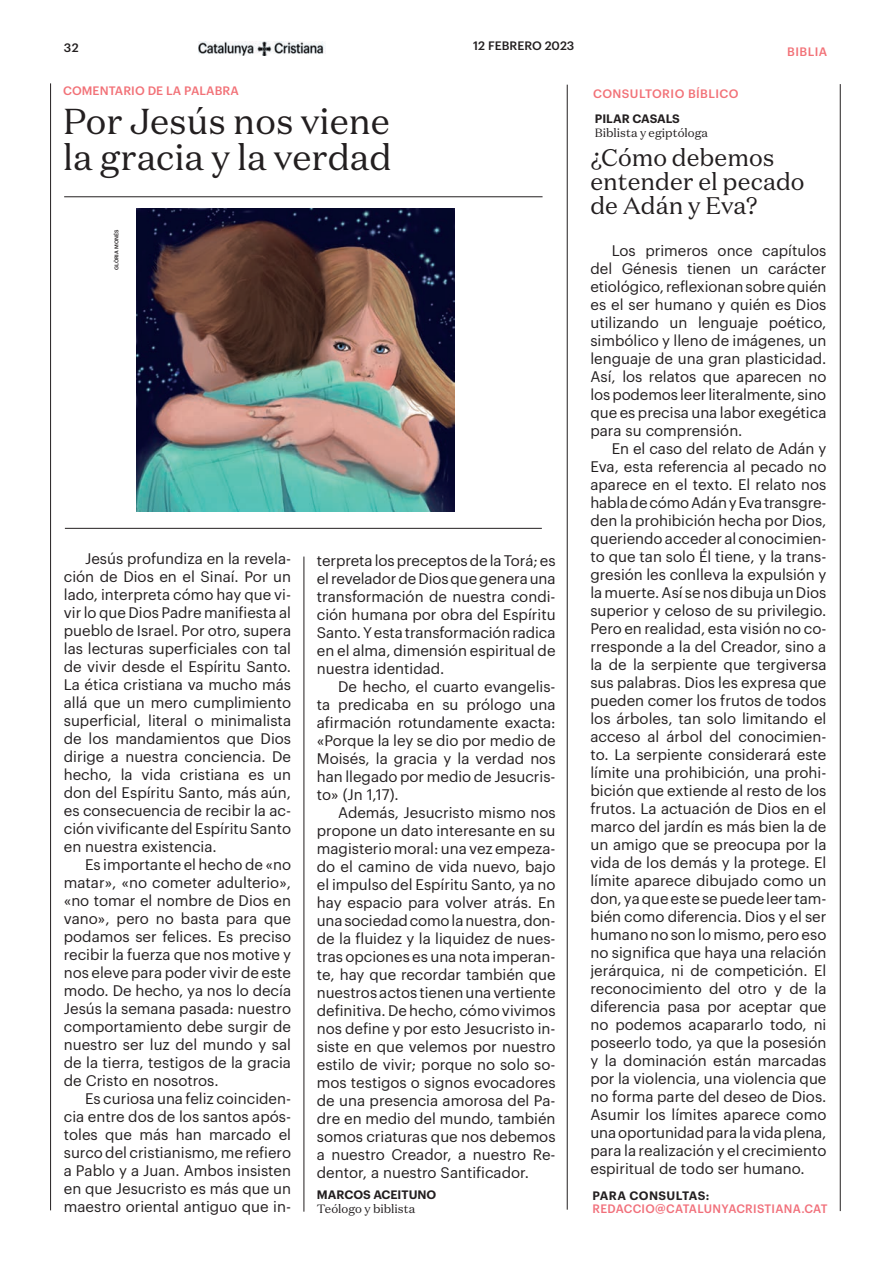
<style>
.page{position:relative;width:893px;height:1263px;background:#fff}
.page>*{position:absolute;margin:0;border:0;box-sizing:border-box;transform-origin:0 0}
.t1{font:36px/36px "Domaine Text";color:#231f20}
.t2{font:24px/24px "Domaine Text";color:#231f20}
.t3{font:15px/18px "Graphik";color:#231f20;text-align:justify}
.t4{font:500 12px "Graphik";letter-spacing:.02em;color:#f27278}
.t5{font:12px "Domaine Text";color:#231f20}
.t6{font:500 12px "Graphik";letter-spacing:.03em;color:#f1707b}
.t7{font:600 12px "Graphik";color:#231f20}
.t8{font:500 12px "Graphik";color:#231f20}
.t9{font:600 12px "Graphik";letter-spacing:.035em;color:#231f20}
.t10{font:500 5.25px "Graphik";color:#231f20}
</style>
<div class="page">
<img style="left:198px;top:42px;width:126px;height:13px">
<hr style="left:840px;top:84px;width:1px;height:1127px;background:#231f20">
<hr style="left:50px;top:83px;width:1px;height:1127px;background:#231f20">
<hr style="left:567px;top:85px;width:1px;height:1125px;background:#231f20">
<hr style="left:304px;top:556px;width:1px;height:656px;background:#231f20">
<hr style="left:65px;top:528px;width:477px;height:1px;background:#231f20">
<hr style="left:64px;top:196px;width:479px;height:1px;background:#231f20">
<img style="left:136px;top:209px;width:318px;height:302px">
<p class="t8" style="left:473px;top:37px;width:103px">12 FEBRERO 2023</p>
<p class="t8" style="left:64px;top:39px;width:16px">32</p>
<p class="t4" style="left:787px;top:42px;width:41px">BIBLIA</p>
<p class="t4" style="left:63px;top:81px;width:177px">COMENTARIO DE LA PALABRA</p>
<h1 class="t1" style="left:63px;top:103px;width:330px">Por Jesús nos viene la gracia y la verdad</h1>
<p class="t10" style="left:113px;top:270px;width:42px;rotate:-90deg">GLÒRIA MONÉS</p>
<p class="t3" style="left:64px;top:548px;width:229px;text-indent:21px">Jesús profundiza en la revela&shy;ción de Dios en el Sinaí. Por un lado, interpreta cómo hay que vi&shy;vir lo que Dios Padre manifiesta al pueblo de Israel. Por otro, supera las lecturas superficiales con tal de vivir desde el Espíritu Santo.<br>La ética cristiana va mucho más allá que un mero cumplimiento superficial, literal o minimalista de los mandamientos que Dios dirige a nuestra conciencia. De hecho, la vida cristiana es un don del Espíritu Santo, más aún, es consecuencia de recibir la ac&shy;ción vivificante del Espíritu Santo en nuestra existencia.</p>
<p class="t3" style="left:64px;top:854px;width:229px;text-indent:21px">Es importante el hecho de «no matar», «no cometer adulterio», «no tomar el nombre de Dios en vano», pero no basta para que podamos ser felices. Es preciso recibir la fuerza que nos motive y nos eleve para poder vivir de este modo. De hecho, ya nos lo decía Jesús la semana pasada: nuestro comportamiento debe surgir de nuestro ser luz del mundo y sal de la tierra, testigos de la gracia de Cristo en nosotros.</p>
<p class="t3" style="left:64px;top:1088px;width:229px;text-indent:21px">Es curiosa una feliz coinciden&shy;cia entre dos de los santos após&shy;toles que más han marcado el surco del cristianismo, me refiero a Pablo y a Juan. Ambos insisten en que Jesucristo es más que un maestro oriental antiguo que in-</p>
<p class="t3" style="left:317px;top:550px;width:240px">terpreta los preceptos de la Torá; es el revelador de Dios que genera una transformación de nuestra condi&shy;ción humana por obra del Espíritu Santo. Y esta transformación radica en el alma, dimensión espiritual de nuestra identidad.</p>
<p class="t3" style="left:317px;top:676px;width:240px;text-indent:21px">De hecho, el cuarto evangelis&shy;ta predicaba en su prólogo una afirmación rotundamente exacta: «Porque la ley se dio por medio de Moisés, la gracia y la verdad nos han llegado por medio de Jesucris&shy;to» (Jn 1,17).</p>
<p class="t3" style="left:317px;top:802px;width:240px;text-indent:21px">Además, Jesucristo mismo nos propone un dato interesante en su magisterio moral: una vez empeza&shy;do el camino de vida nuevo, bajo el impulso del Espíritu Santo, ya no hay espacio para volver atrás. En una sociedad como la nuestra, don&shy;de la fluidez y la liquidez de nues&shy;tras opciones es una nota imperan&shy;te, hay que recordar también que nuestros actos tienen una vertiente definitiva. De hecho, cómo vivimos nos define y por esto Jesucristo in&shy;siste en que velemos por nuestro estilo de vivir; porque no solo so&shy;mos testigos o signos evocadores de una presencia amorosa del Pa&shy;dre en medio del mundo, también somos criaturas que nos debemos a nuestro Creador, a nuestro Re&shy;dentor, a nuestro Santificador.</p>
<p class="t7" style="left:317px;top:1185px;width:121px">MARCOS ACEITUNO</p>
<p class="t5" style="left:317px;top:1201px;width:100px">Teólogo y biblista</p>
<p class="t4" style="left:593px;top:84px;width:147px">CONSULTORIO BÍBLICO</p>
<p class="t7" style="left:595px;top:110px;width:87px">PILAR CASALS</p>
<p class="t5" style="left:595px;top:125px;width:115px">Biblista y egiptóloga</p>
<h2 class="t2" style="left:590px;top:145px;width:216px">¿Cómo debemos entender el pecado de Adán y Eva?</h2>
<p class="t3" style="left:590px;top:240px;width:238px;text-indent:21px">Los primeros once capítulos del Génesis tienen un carácter etiológico, reflexionan sobre quién es el ser humano y quién es Dios utilizando un lenguaje poético, simbólico y lleno de imágenes, un lenguaje de una gran plasticidad.<br>Así, los relatos que aparecen no los podemos leer literalmente, sino que es precisa una labor exegética para su comprensión.</p>
<p class="t3" style="left:590px;top:438px;width:238px;text-indent:21px">En el caso del relato de Adán y Eva, esta referencia al pecado no aparece en el texto. El relato nos habla de cómo Adán y Eva transgre&shy;den la prohibición hecha por Dios, queriendo acceder al conocimien&shy;to que tan solo Él tiene, y la trans&shy;gresión les conlleva la expulsión y la muerte. Así se nos dibuja un Dios superior y celoso de su privilegio.<br>Pero en realidad, esta visión no co&shy;rresponde a la del Creador, sino a la de la serpiente que tergiversa sus palabras. Dios les expresa que pueden comer los frutos de todos los árboles, tan solo limitando el acceso al árbol del conocimien&shy;to. La serpiente considerará este límite una prohibición, una prohi&shy;bición que extiende al resto de los frutos. La actuación de Dios en el marco del jardín es más bien la de un amigo que se preocupa por la vida de los demás y la protege. El límite aparece dibujado como un don, ya que este se puede leer tam&shy;bién como diferencia. Dios y el ser humano no son lo mismo, pero eso no significa que haya una relación jerárquica, ni de competición. El reconocimiento del otro y de la diferencia pasa por aceptar que no podemos acapararlo todo, ni poseerlo todo, ya que la posesión y la dominación están marcadas por la violencia, una violencia que no forma parte del deseo de Dios.<br>Asumir los límites aparece como una oportunidad para la vida plena, para la realización y el crecimiento espiritual de todo ser humano.</p>
<p class="t9" style="left:593px;top:1186px;width:118px">PARA CONSULTAS:</p>
<p class="t6" style="left:593px;top:1199px;width:237px">REDACCIO@CATALUNYACRISTIANA.CAT</p>
</div>
